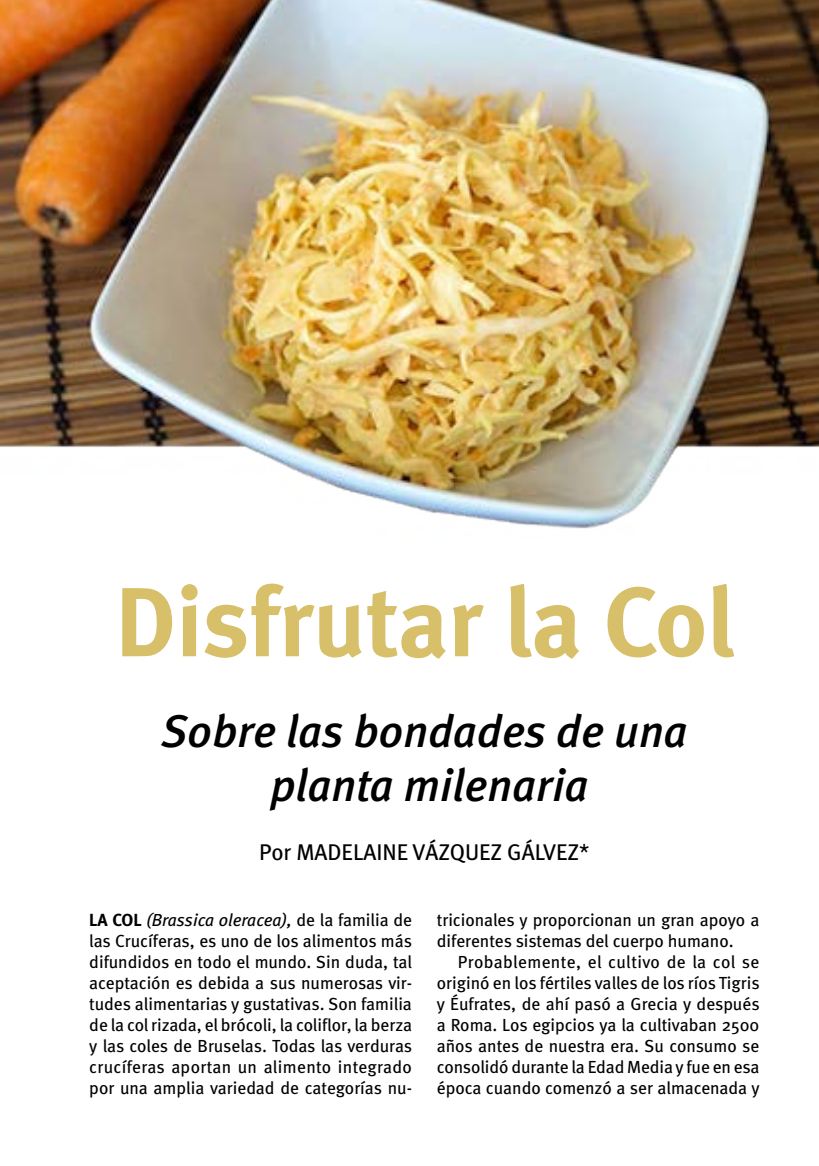
<style>
.page{position:relative;width:819px;height:1166px;background:#fff}
.page>*{position:absolute;margin:0;border:0;box-sizing:border-box;transform-origin:0 0}
.t1{font:700 98px "Meta";letter-spacing:-.005em;color:#d8bf69}
.t2{font:italic 500 45.5px/54.6px "Meta";color:#000;text-align:center}
.t3{font:22.75px "Meta";color:#000}
.t4{font:17.5px/21px "Meta";color:#000;text-align:justify}
.s1{font-weight:700}
.s2{font-style:italic}
</style>
<div class="page">
<img style="left:0;top:0;width:818px;height:529px">
<h1 class="t1" style="left:115px;top:564px;width:620px">Disfrutar la Col</h1>
<h2 class="t2" style="left:161px;top:703px;width:528px">Sobre las bondades de una planta milenaria</h2>
<h3 class="t3" style="left:259px;top:838px;width:68px">Por Madelaine</h3>
<h3 class="t3" style="left:412px;top:838px;width:40px">Vázquez</h3>
<h3 class="t3" style="left:507px;top:838px;width:39px">Gálvez</h3>
<h3 class="t3" style="left:579px;top:838px;width:12px">*</h3>
<p class="t4" style="left:89px;top:909px;width:324px"><span class="s1">La col</span> <span class="s2">(Brassica oleracea),</span> de la familia de las Crucíferas, es uno de los alimentos más difundidos en todo el mundo. Sin duda, tal aceptación es debida a sus numerosas vir&shy;tudes alimentarias y gustativas. Son familia de la col rizada, el brócoli, la coliflor, la berza y las coles de Bruselas. Todas las verduras crucíferas aportan un alimento integrado por una amplia variedad de categorías nu-</p>
<p class="t4" style="left:437px;top:909px;width:324px">tricionales y proporcionan un gran apoyo a diferentes sistemas del cuerpo humano.</p>
<p class="t4" style="left:437px;top:951px;width:324px;text-indent:21px">Probablemente, el cultivo de la col se originó en los fértiles valles de los ríos Tigris y Éufrates, de ahí pasó a Grecia y después a Roma. Los egipcios ya la cultivaban 2500 años antes de nuestra era. Su consumo se consolidó durante la Edad Media y fue en esa época cuando comenzó a ser almacenada y</p>
</div>
